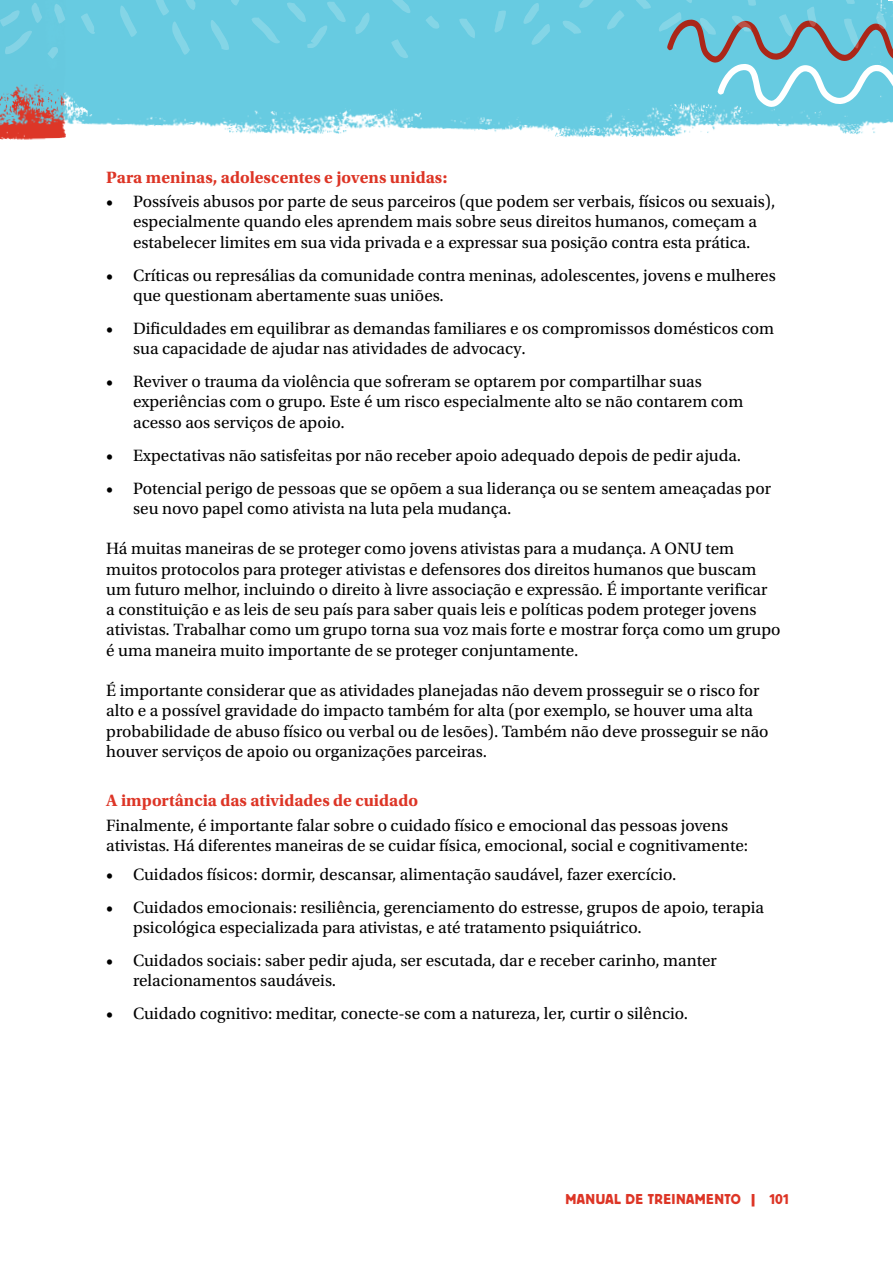
<style>
.page{position:relative;width:893px;height:1263px;background:#fff}
.page>*{position:absolute;margin:0;border:0;box-sizing:border-box;transform-origin:0 0}
.t1{font:17.25px/20.2px "Utopia Std";color:#000}
.t2{font:700 17.25px "Utopia Std";color:#dd3526}
.t3{font:15px "Platz";letter-spacing:.03em;color:#dd3526}
</style>
<div class="page">
<img style="left:0;top:0;width:893px;height:140px">
<svg style="left:659px;top:0;width:234px;height:110px;background:#77c1d3"></svg>
<svg style="left:635px;top:0;width:16px;height:9px"></svg>
<svg style="left:607px;top:10px;width:17px;height:20px"></svg>
<svg style="left:579px;top:0;width:20px;height:8px"></svg>
<svg style="left:562px;top:21px;width:19px;height:13px"></svg>
<svg style="left:523px;top:3px;width:27px;height:42px"></svg>
<svg style="left:494px;top:10px;width:12px;height:23px"></svg>
<svg style="left:81px;top:13px;width:14px;height:21px"></svg>
<svg style="left:120px;top:6px;width:17px;height:31px"></svg>
<svg style="left:211px;top:20px;width:18px;height:30px"></svg>
<svg style="left:153px;top:0;width:43px;height:55px;background:#6ccce1"></svg>
<svg style="left:231px;top:0;width:14px;height:6px"></svg>
<svg style="left:251px;top:17px;width:29px;height:26px"></svg>
<svg style="left:287px;top:2px;width:59px;height:46px;background:#6ccce1"></svg>
<svg style="left:355px;top:12px;width:15px;height:22px"></svg>
<svg style="left:390px;top:0;width:21px;height:14px"></svg>
<svg style="left:391px;top:39px;width:17px;height:19px"></svg>
<svg style="left:425px;top:16px;width:15px;height:13px"></svg>
<svg style="left:459px;top:19px;width:16px;height:19px"></svg>
<svg style="left:0;top:3px;width:65px;height:56px;background:#6bcbe0"></svg>
<p class="t2" style="left:106px;top:167px;width:343px">Para meninas, adolescentes e jovens unidas:</p>
<p class="t1" style="left:106px;top:192px;width:671px;text-align:center">• Possíveis abusos por parte de seus parceiros (que podem ser verbais, físicos ou sexuais), especialmente quando eles aprendem mais sobre seus direitos humanos, começam a estabelecer limites em sua vida privada e a expressar sua posição contra esta prática.</p>
<p class="t1" style="left:133px;top:265px;width:644px;text-indent:-27px">• Críticas ou represálias da comunidade contra meninas, adolescentes, jovens e mulheres que questionam abertamente suas uniões.</p>
<p class="t1" style="left:133px;top:318px;width:642px;text-indent:-27px">• Dificuldades em equilibrar as demandas familiares e os compromissos domésticos com sua capacidade de ajudar nas atividades de advocacy.</p>
<p class="t1" style="left:133px;top:372px;width:612px;text-indent:-27px">• Reviver o trauma da violência que sofreram se optarem por compartilhar suas experiências com o grupo. Este é um risco especialmente alto se não contarem com acesso aos serviços de apoio.</p>
<p class="t1" style="left:106px;top:445px;width:636px">• Expectativas não satisfeitas por não receber apoio adequado depois de pedir ajuda.</p>
<p class="t1" style="left:133px;top:478px;width:639px;text-indent:-27px">• Potencial perigo de pessoas que se opõem a sua liderança ou se sentem ameaçadas por seu novo papel como ativista na luta pela mudança.</p>
<p class="t1" style="left:106px;top:539px;width:676px">Há muitas maneiras de se proteger como jovens ativistas para a mudança. A ONU tem muitos protocolos para proteger ativistas e defensores dos direitos humanos que buscam um futuro melhor, incluindo o direito à livre associação e expressão. É importante verificar<br>a constituição e as leis de seu país para saber quais leis e políticas podem proteger jovens ativistas. Trabalhar como um grupo torna sua voz mais forte e mostrar força como um grupo é uma maneira muito importante de se proteger conjuntamente.</p>
<p class="t1" style="left:106px;top:681px;width:664px">É importante considerar que as atividades planejadas não devem prosseguir se o risco for alto e a possível gravidade do impacto também for alta (por exemplo, se houver uma alta probabilidade de abuso físico ou verbal ou de lesões). Também não deve prosseguir se não houver serviços de apoio ou organizações parceiras.</p>
<p class="t2" style="left:106px;top:790px;width:313px">A importância das atividades de cuidado</p>
<p class="t1" style="left:106px;top:815px;width:643px">Finalmente, é importante falar sobre o cuidado físico e emocional das pessoas jovens ativistas. Há diferentes maneiras de se cuidar física, emocional, social e cognitivamente:</p>
<p class="t1" style="left:106px;top:864px;width:571px">• Cuidados físicos: dormir, descansar, alimentação saudável, fazer exercício.</p>
<p class="t1" style="left:133px;top:897px;width:632px;text-indent:-27px">• Cuidados emocionais: resiliência, gerenciamento do estresse, grupos de apoio, terapia psicológica especializada para ativistas, e até tratamento psiquiátrico.</p>
<p class="t1" style="left:133px;top:950px;width:585px;text-indent:-27px">• Cuidados sociais: saber pedir ajuda, ser escutada, dar e receber carinho, manter relacionamentos saudáveis.</p>
<p class="t1" style="left:106px;top:1004px;width:583px">• Cuidado cognitivo: meditar, conecte-se com a natureza, ler, curtir o silêncio.</p>
<p class="t3" style="left:565px;top:1191px;width:225px">MANUAL DE TREINAMENTO | 101</p>
</div>
